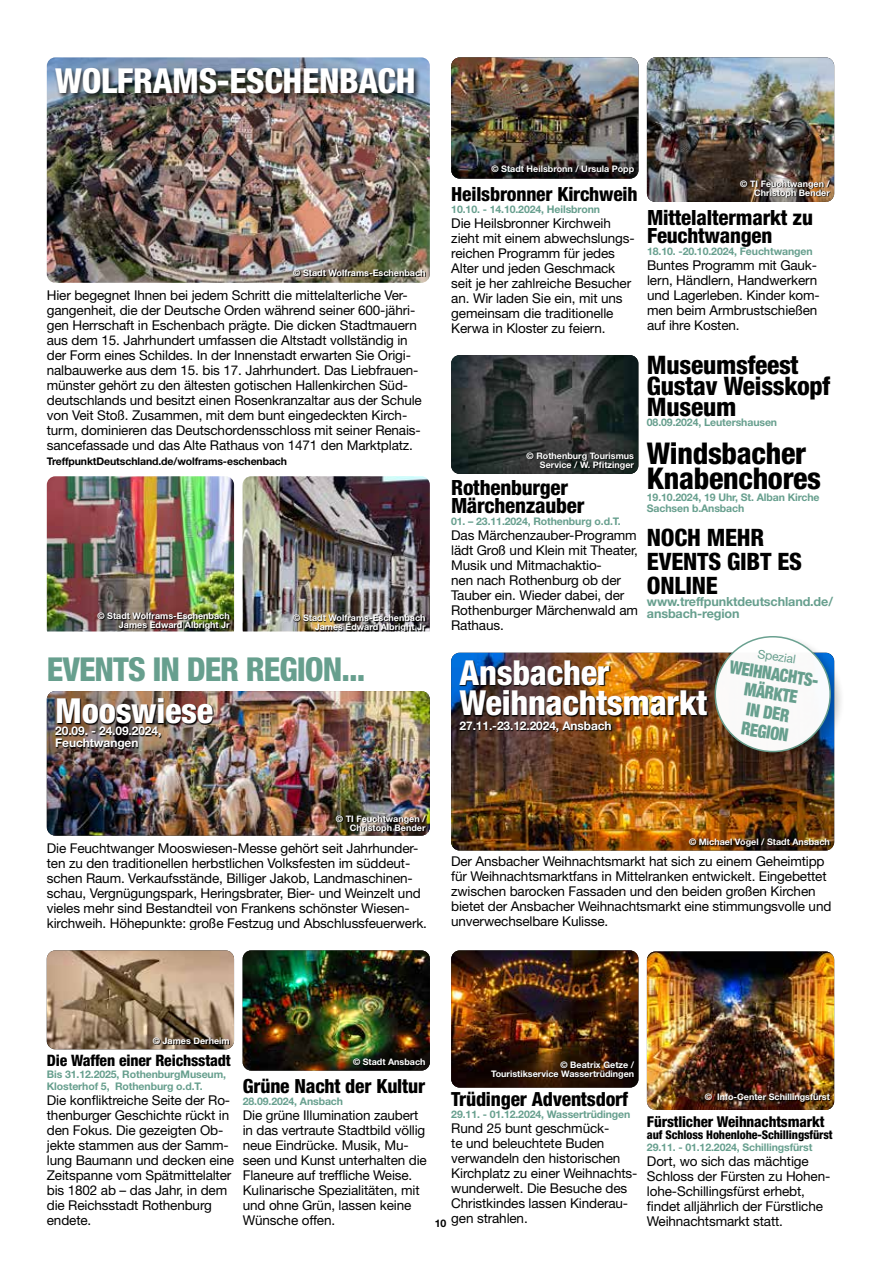
<style>
.page{position:relative;width:881px;height:1263px;background:#fff}
.page>*{position:absolute;margin:0;border:0;box-sizing:border-box;transform-origin:0 0}
.t1{font:800 condensed 34.5px/30px "Helvetica Neue LT";letter-spacing:-.01em;color:#fff}
.t2{font:800 condensed 33px "Helvetica Neue LT";letter-spacing:-.03em;color:#679f8e}
.t3{font:800 condensed 30px/25.5px "Helvetica Neue LT";letter-spacing:-.01em;color:#000}
.t4{font:800 condensed 25.5px/21px "Helvetica Neue LT";letter-spacing:-.01em;color:#000}
.t5{font:800 condensed 24px/24px "Helvetica Neue LT";letter-spacing:-.01em;color:#000}
.t6{font:800 condensed 21px/18px "Helvetica Neue LT";letter-spacing:-.01em;color:#000}
.t7{font:800 condensed 19.5px "Helvetica Neue LT";letter-spacing:-.01em;color:#000}
.t8{font:900 condensed 18px/19.5px "Helvetica Neue";color:#679f8e;text-align:center;scale:.9 1}
.t9{font:800 condensed 15.75px "Helvetica Neue LT";letter-spacing:-.01em;color:#000}
.t10{font:800 condensed 15px "Helvetica Neue LT";letter-spacing:-.01em;color:#000}
.t11{font:13.5px/15px "Helvetica Neue LT";letter-spacing:-.01em;color:#000}
.t12{font:700 12.6px/12px "Helvetica Neue LT";letter-spacing:-.01em;color:#679f8e}
.t13{font:700 12px/12px "Helvetica Neue LT";letter-spacing:-.01em;color:#fff}
.t14{font:800 condensed 12px "Helvetica Neue LT";letter-spacing:-.01em;color:#000}
.t15{font:12px "Helvetica Neue LT";color:#679f8e}
.t16{font:700 10.5px/10.5px "Helvetica Neue LT";letter-spacing:-.01em;color:#679f8e}
.t17{font:700 10.5px "Helvetica Neue LT";letter-spacing:-.01em;color:#000}
.t18{font:700 9px/9px "Helvetica Neue LT";color:#fff;text-align:right}
</style>
<div class="page">
<img style="left:451px;top:653px;width:382px;height:197px">
<svg style="left:688px;top:838px;width:141px;height:9px"></svg>
<img style="left:459px;top:660px;width:249px;height:73px">
<img style="left:47px;top:691px;width:382px;height:145px">
<img style="left:336px;top:815px;width:90px;height:18px">
<img style="left:55px;top:698px;width:159px;height:52px">
<img style="left:646px;top:57px;width:187px;height:145px">
<svg style="left:740px;top:180px;width:90px;height:18px"></svg>
<img style="left:242px;top:950px;width:187px;height:120px">
<div style="left:353px;top:1058px;width:72px;height:8px;background:#000"></div>
<img style="left:451px;top:57px;width:187px;height:122px">
<svg style="left:491px;top:165px;width:143px;height:9px"></svg>
<img style="left:47px;top:57px;width:382px;height:226px">
<img style="left:47px;top:476px;width:187px;height:155px">
<img style="left:242px;top:476px;width:187px;height:155px">
<img style="left:293px;top:614px;width:133px;height:17px">
<img style="left:97px;top:612px;width:133px;height:18px">
<svg style="left:293px;top:269px;width:132px;height:8px"></svg>
<div style="left:54px;top:66px;width:366px;height:35px;background:#000;opacity:.75"></div>
<img style="left:47px;top:950px;width:187px;height:99px">
<svg style="left:153px;top:1037px;width:77px;height:7px"></svg>
<img style="left:451px;top:355px;width:187px;height:119px">
<svg style="left:526px;top:452px;width:108px;height:18px"></svg>
<div style="left:711px;top:633px;width:134px;height:134px;background:#000;opacity:.25"></div>
<div style="left:715px;top:637px;width:114px;height:114px;background:#fff;border-radius:50%"></div>
<div style="left:714px;top:636px;width:116px;height:116px;border:2px solid #679f8e;border-radius:50%"></div>
<img style="left:646px;top:951px;width:187px;height:159px">
<svg style="left:704px;top:1093px;width:126px;height:9px"></svg>
<img style="left:451px;top:950px;width:187px;height:137px">
<svg style="left:491px;top:1061px;width:143px;height:18px"></svg>
<h1 class="t1" style="left:55px;top:65px;width:361px">WOLFRAMS-ESCHENBACH</h1>
<p class="t18" style="left:293px;top:268px;width:134px">© Stadt Wolframs-Eschenbach</p>
<p class="t11" style="left:47px;top:287px;width:376px">Hier begegnet Ihnen bei jedem Schritt die mittelalterliche Ver&shy;gangenheit, die der Deutsche Orden während seiner 600-jähri&shy;gen Herrschaft in Eschenbach prägte. Die dicken Stadtmauern aus dem 15. Jahrhundert umfassen die Altstadt vollständig in der Form eines Schildes. In der Innenstadt erwarten Sie Origi&shy;nalbauwerke aus dem 15. bis 17. Jahrhundert. Das Liebfrauen&shy;münster gehört zu den ältesten gotischen Hallenkirchen Süd&shy;deutschlands und besitzt einen Rosenkranzaltar aus der Schule von Veit Stoß. Zusammen, mit dem bunt eingedeckten Kirch&shy;turm, dominieren das Deutschordensschloss mit seiner Renais&shy;sancefassade und das Alte Rathaus von 1471 den Marktplatz.</p>
<p class="t17" style="left:47px;top:454px;width:242px">TreffpunktDeutschland.de/wolframs-eschenbach</p>
<p class="t18" style="left:97px;top:611px;width:134px">© Stadt Wolframs-Eschenbach<br>James Edward Albright Jr</p>
<p class="t18" style="left:293px;top:613px;width:134px">© Stadt Wolframs-Eschenbach<br>James Edward Albright Jr</p>
<h2 class="t2" style="left:47px;top:648px;width:320px">EVENTS IN DER REGION...</h2>
<h1 class="t1" style="left:55px;top:695px;width:160px">Mooswiese</h1>
<p class="t13" style="left:55px;top:725px;width:108px">20.09. - 24.09.2024,<br>Feuchtwangen</p>
<p class="t18" style="left:491px;top:164px;width:144px">© Stadt Heilsbronn / Ursula Popp</p>
<h3 class="t7" style="left:451px;top:182px;width:188px">Heilsbronner Kirchweih</h3>
<p class="t16" style="left:451px;top:204px;width:150px">10.10. - 14.10.2024, Heilsbronn</p>
<p class="t11" style="left:451px;top:216px;width:185px">Die Heilsbronner Kirchweih zieht mit einem abwechslungs&shy;reichen Programm für jedes<br>Alter und jeden Geschmack seit je her zahlreiche Besucher an. Wir laden Sie ein, mit uns gemeinsam die traditionelle<br>Kerwa in Kloster zu feiern.</p>
<p class="t18" style="left:526px;top:451px;width:109px">© Rothenburg Tourismus<br>Service / W. Pfitzinger</p>
<h3 class="t6" style="left:451px;top:478px;width:135px">Rothenburger<br>Märchenzauber</h3>
<p class="t16" style="left:451px;top:516px;width:171px">01. – 23.11.2024, Rothenburg o.d.T.</p>
<p class="t11" style="left:451px;top:528px;width:188px">Das Märchenzauber-Programm lädt Groß und Klein mit Theater,<br>Musik und Mitmachaktio-<br>nen nach Rothenburg ob der<br>Tauber ein. Wieder dabei, der<br>Rothenburger Märchenwald am<br>Rathaus.</p>
<p class="t18" style="left:740px;top:179px;width:91px">© TI Feuchtwangen /<br>Christoph Bender</p>
<h3 class="t6" style="left:646px;top:208px;width:167px">Mittelaltermarkt zu<br>Feuchtwangen</h3>
<p class="t16" style="left:646px;top:245px;width:167px">18.10. -20.10.2024, Feuchtwangen</p>
<p class="t11" style="left:646px;top:257px;width:174px">Buntes Programm mit Gauk&shy;lern, Händlern, Handwerkern und Lagerleben. Kinder kom&shy;men beim Armbrustschießen auf ihre Kosten.</p>
<h3 class="t4" style="left:646px;top:354px;width:185px">Museumsfeest<br>Gustav Weisskopf<br>Museum</h3>
<p class="t16" style="left:646px;top:417px;width:132px">08.09.2024, Leutershausen</p>
<h3 class="t3" style="left:646px;top:440px;width:176px">Windsbacher<br>Knabenchores</h3>
<p class="t16" style="left:646px;top:492px;width:174px">19.10.2024, 19 Uhr, St. Alban Kirche<br>Sachsen b.Ansbach</p>
<h3 class="t5" style="left:646px;top:525px;width:157px">NOCH MEHR<br>EVENTS GIBT ES<br>ONLINE</h3>
<p class="t12" style="left:646px;top:595px;width:187px">www.treffpunktdeutschland.de/ ansbach-region</p>
<h1 class="t1" style="left:459px;top:657px;width:249px">Ansbacher<br>Weihnachtsmarkt</h1>
<p class="t13" style="left:459px;top:719px;width:153px">27.11.-23.12.2024, Ansbach</p>
<p class="t15" style="left:758px;top:647px;width:40px;rotate:9deg">Spezial</p>
<h3 class="t8" style="left:731px;top:656px;width:105px;rotate:9deg">WEIHNACHTS-<br>MÄRKTE<br>IN DER<br>REGION</h3>
<p class="t18" style="left:336px;top:814px;width:91px">© TI Feuchtwangen /<br>Christoph Bender</p>
<p class="t11" style="left:47px;top:840px;width:381px">Die Feuchtwanger Mooswiesen-Messe gehört seit Jahrhunder&shy;ten zu den traditionellen herbstlichen Volksfesten im süddeut&shy;schen Raum. Verkaufsstände, Billiger Jakob, Landmaschinen&shy;schau, Vergnügungspark, Heringsbrater, Bier- und Weinzelt und vieles mehr sind Bestandteil von Frankens schönster Wiesen&shy;kirchweih. Höhepunkte: große Festzug und Abschlussfeuerwerk.</p>
<p class="t18" style="left:688px;top:837px;width:142px">© Michael Vogel / Stadt Ansbach</p>
<p class="t11" style="left:451px;top:854px;width:381px">Der Ansbacher Weihnachtsmarkt hat sich zu einem Geheimtipp für Weihnachtsmarktfans in Mittelranken entwickelt. Eingebettet zwischen barocken Fassaden und den beiden großen Kirchen bietet der Ansbacher Weihnachtsmarkt eine stimmungsvolle und unverwechselbare Kulisse.</p>
<p class="t18" style="left:153px;top:1036px;width:78px">© James Derheim</p>
<p class="t9" style="left:47px;top:1051px;width:185px">Die Waffen einer Reichsstadt</p>
<p class="t16" style="left:47px;top:1068px;width:181px;line-height:12px">Bis 31.12.2025, RothenburgMuseum,<br>Klosterhof 5, Rothenburg o.d.T.</p>
<p class="t11" style="left:47px;top:1093px;width:189px">Die konfliktreiche Seite der Ro&shy;thenburger Geschichte rückt in den Fokus. Die gezeigten Ob&shy;jekte stammen aus der Samm&shy;lung Baumann und decken eine<br>Zeitspanne vom Spätmittelalter bis 1802 ab – das Jahr, in dem die Reichsstadt Rothenburg endete.</p>
<p class="t18" style="left:353px;top:1057px;width:74px">© Stadt Ansbach</p>
<h3 class="t7" style="left:243px;top:1074px;width:184px">Grüne Nacht der Kultur</h3>
<p class="t16" style="left:243px;top:1096px;width:102px">28.09.2024, Ansbach</p>
<p class="t11" style="left:243px;top:1108px;width:185px">Die grüne Illumination zaubert in das vertraute Stadtbild völlig neue Eindrücke. Musik, Mu&shy;seen und Kunst unterhalten die<br>Flaneure auf treffliche Weise.<br>Kulinarische Spezialitäten, mit und ohne Grün, lassen keine<br>Wünsche offen.</p>
<p class="t18" style="left:491px;top:1060px;width:144px">© Beatrix Getze /<br>Touristikservice Wassertrüdingen</p>
<h3 class="t7" style="left:451px;top:1087px;width:178px">Trüdinger Adventsdorf</h3>
<p class="t16" style="left:451px;top:1109px;width:180px">29.11. - 01.12.2024, Wassertrüdingen</p>
<p class="t11" style="left:451px;top:1120px;width:187px">Rund 25 bunt geschmück-<br>te und beleuchtete Buden verwandeln den historischen<br>Kirchplatz zu einer Weihnachts&shy;wunderwelt. Die Besuche des<br>Christkindes lassen Kinderau&shy;gen strahlen.</p>
<p class="t17" style="left:434px;top:1216px;width:13px">10</p>
<p class="t18" style="left:704px;top:1092px;width:127px">© Info-Center Schillingsfürst</p>
<p class="t10" style="left:646px;top:1112px;width:179px">Fürstlicher Weihnachtsmarkt</p>
<p class="t14" style="left:646px;top:1127px;width:187px">auf Schloss Hohenlohe-Schillingsfürst</p>
<p class="t16" style="left:646px;top:1142px;width:167px">29.11. - 01.12.2024, Schillingsfürst</p>
<p class="t11" style="left:646px;top:1153px;width:185px">Dort, wo sich das mächtige<br>Schloss der Fürsten zu Hohen&shy;lohe-Schillingsfürst erhebt, findet alljährlich der Fürstliche<br>Weihnachtsmarkt statt.</p>
</div>
